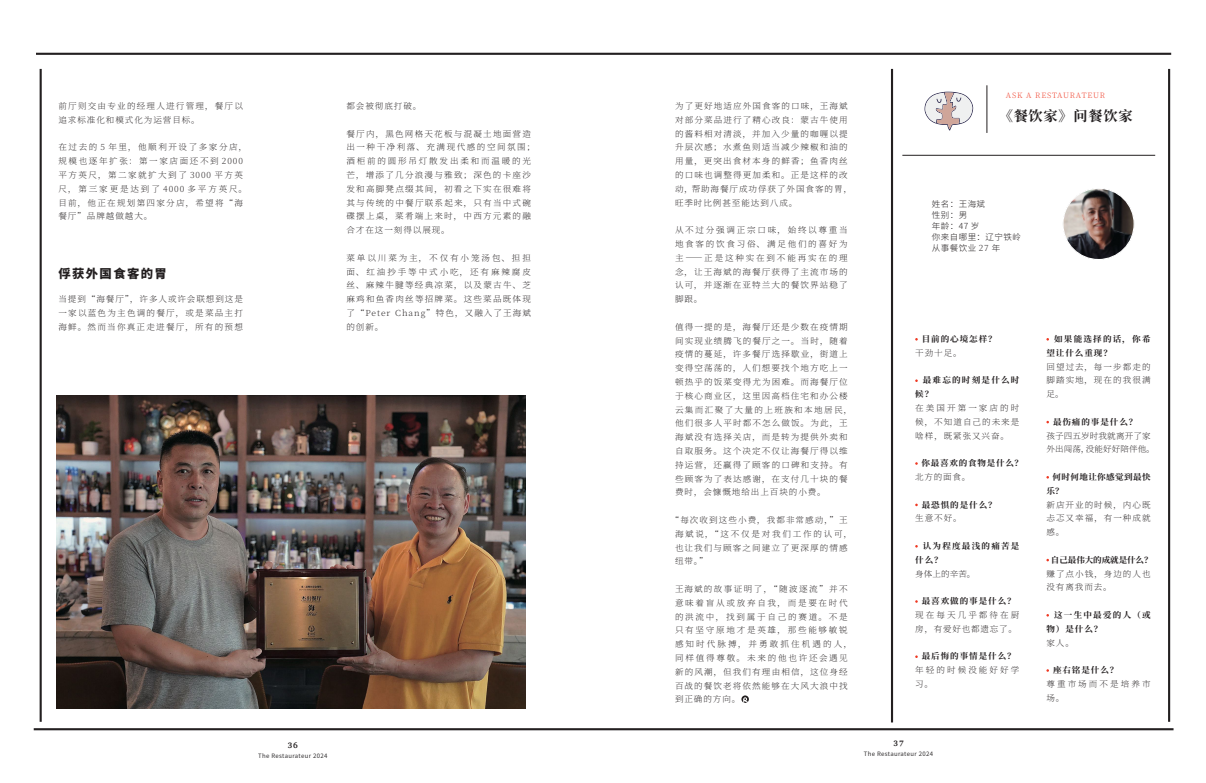
<style>
.page{position:relative;width:1206px;height:783px;background:#fff}
.page>*{position:absolute;margin:0;border:0;box-sizing:border-box;transform-origin:0 0}
.t1{font:700 13.9px "Source Han Serif CN";letter-spacing:.05em;color:#231f20}
.t2{font:800 12.1px "Source Han Sans CN";letter-spacing:.11em;color:#231f20}
.t3{font:200 8.4px/13.8px "Source Han Serif CN";letter-spacing:.13em;color:#231f20;text-align:justify}
.t4{font:200 8.4px/13.8px "Source Han Serif CN";letter-spacing:.205em;color:#231f20}
.t5{font:200 8.4px/13.8px "Source Han Serif CN";letter-spacing:.175em;color:#231f20}
.t6{font:700 8.4px "Source Han Serif CN";letter-spacing:.11em;color:#231f20}
.t7{font:200 8.4px/13.8px "Source Han Serif CN";letter-spacing:.245em;color:#231f20}
.t8{font:300 8.4px/11px "Source Han Sans CN";letter-spacing:.05em;color:#231f20}
.t9{font:700 8.4px/13.8px "Source Han Serif CN";letter-spacing:.15em;color:#231f20}
.t10{font:700 8.4px/13.8px "Source Han Serif CN";letter-spacing:.145em;color:#231f20}
.t11{font:200 8.4px/13.8px "Source Han Serif CN";letter-spacing:.015em;color:#231f20}
.t12{font:700 8.4px/13.8px "Source Han Serif CN";letter-spacing:.05em;color:#231f20}
.t13{font:700 8.4px "Source Han Serif CN";letter-spacing:-.01em;color:#231f20}
.t14{font:700 8.4px "Source Han Serif CN";letter-spacing:.09em;color:#231f20}
.t15{font:200 8.4px "Source Han Serif CN";letter-spacing:.11em;color:#231f20}
.t16{font:700 8px "Charter";color:#231f20}
.t17{font:200 7.4px "Source Han Serif CN";letter-spacing:.1em;color:#ef3822}
.t18{font:6px "Source Han Sans CN";letter-spacing:.06em;color:#312f30}
.s1{font-family:"Source Han Serif CN";font-weight:200}
</style>
<div class="page">
<hr style="left:40px;top:69px;width:2px;height:653px;background:#231f20">
<hr style="left:34px;top:728px;width:1140px;height:2px;background:#231f20">
<hr style="left:36px;top:53px;width:1135px;height:2px;background:#231f20">
<hr style="left:1168px;top:69px;width:2px;height:653px;background:#231f20">
<hr style="left:902px;top:155px;width:253px;height:1px;background:#231f20">
<hr style="left:987px;top:85px;width:1px;height:48px;background:#231f20">
<svg style="left:925px;top:92px;width:48px;height:39px"></svg>
<img style="left:1063px;top:188px;width:71px;height:72px;border-radius:36px">
<div style="left:1062px;top:188px;width:73px;height:72px;border:1px solid #fff;border-radius:50%"></div>
<hr style="left:891px;top:69px;width:2px;height:653px;background:#231f20">
<img style="left:57px;top:396px;width:468px;height:312px">
<svg style="left:741px;top:695px;width:8px;height:8px"></svg>
<svg style="left:743px;top:698px;width:5px;height:5px"></svg>
<p class="t3" style="left:58px;top:99px;width:186px">前厅则交由专业的经理人进行管理，餐厅以追求标准化和模式化为运营目标。</p>
<p class="t5" style="left:58px;top:141px;width:190px">在过去的 5 年里，他顺利开设了多家分店，规模也逐年扩张：第一家店面还不到 2000平方英尺，第二家就扩大到了 3000 平方英尺，第三家更是达到了 4000 多平方英尺。目前，他正在规划第四家分店，希望将“海餐厅”品牌越做越大。</p>
<h2 class="t2" style="left:58px;top:267px;width:110px">俘获外国食客的胃</h2>
<p class="t3" style="left:58px;top:292px;width:186px">当提到“海餐厅”，许多人或许会联想到这是一家以蓝色为主色调的餐厅，或是菜品主打海鲜。然而当你真正走进餐厅，所有的预想</p>
<p class="t15" style="left:346px;top:101px;width:76px">都会被彻底打破。</p>
<p class="t3" style="left:346px;top:127px;width:190px;text-align:left">餐厅内，黑色网格天花板与混凝土地面营造出一种干净利落、充满现代感的空间氛围；酒柜前的圆形吊灯散发出柔和而温暖的光芒，增添了几分浪漫与雅致；深色的卡座沙发和高脚凳点缀其间，初看之下实在很难将其与传统的中餐厅联系起来，只有当中式碗碟摆上桌，菜肴端上来时，中西方元素的融合才在这一刻得以展现。</p>
<p class="t3" style="left:346px;top:251px;width:186px">菜单以川菜为主，不仅有小笼汤包、担担面、红油抄手等中式小吃，还有麻辣腐皮丝、麻辣牛腱等经典凉菜，以及蒙古牛、芝麻鸡和鱼香肉丝等招牌菜。这些菜品既体现了“Peter Chang”特色，又融入了王海斌的创新。</p>
<p class="t3" style="left:675px;top:99px;width:178px;text-align:left">为了更好地适应外国食客的口味，王海斌对部分菜品进行了精心改良：蒙古牛使用的酱料相对清淡，并加入少量的咖喱以提升层次感；水煮鱼则适当减少辣椒和油的用量，更突出食材本身的鲜香；鱼香肉丝的口味也调整得更加柔和。正是这样的改动，帮助海餐厅成功俘获了外国食客的胃，旺季时比例甚至能达到八成。</p>
<p class="t3" style="left:675px;top:223px;width:174px">从不过分强调正宗口味，始终以尊重当地食客的饮食习俗、满足他们的喜好为主―― 正是这种实在到不能再实在的理念，让王海斌的海餐厅获得了主流市场的认可，并逐渐在亚特兰大的餐饮界站稳了脚跟。</p>
<p class="t3" style="left:675px;top:320px;width:178px;text-align:left">值得一提的是，海餐厅还是少数在疫情期间实现业绩腾飞的餐厅之一。当时，随着疫情的蔓延，许多餐厅选择歇业，街道上变得空荡荡的，人们想要找个地方吃上一顿热乎的饭菜变得尤为困难。而海餐厅位于核心商业区，这里因高档住宅和办公楼云集而汇聚了大量的上班族和本地居民，他们很多人平时都不怎么做饭。为此，王海斌没有选择关店，而是转为提供外卖和自取服务。这个决定不仅让海餐厅得以维持运营，还赢得了顾客的口碑和支持。有些顾客为了表达感谢，在支付几十块的餐费时，会慷慨地给出上百块的小费。</p>
<p class="t3" style="left:675px;top:513px;width:178px;text-align:left;text-indent:-4px">“每次收到这些小费，我都非常感动，”王海斌说，“这不仅是对我们工作的认可，也让我们与顾客之间建立了更深厚的情感纽带。”</p>
<p class="t4" style="left:675px;top:582px;width:178px">王海斌的故事证明了，“随波逐流”并不意味着盲从或放弃自我，而是要在时代的洪流中，找到属于自己的赛道。不是只有坚守原地才是英雄，那些能够敏锐感知时代脉搏，并勇敢抓住机遇的人，同样值得尊敬。未来的他也许还会遇见新的风潮，但我们有理由相信，这位身经百战的餐饮老将依然能够在大风大浪中找到正确的方向。</p>
<p class="t17" style="left:1006px;top:91px;width:101px">ASK A RESTAURATEUR</p>
<h1 class="t1" style="left:999px;top:108px;width:135px">《餐饮家》问餐饮家</h1>
<p class="t8" style="left:932px;top:198px;width:91px">姓名：王海斌<br>性别：男<br>年龄：47 岁<br>你来自哪里：辽宁铁岭从事餐饮业 <span class="s1">27</span> 年</p>
<p class="t6" style="left:922px;top:334px;width:76px">目前的心境怎样？</p>
<p class="t3" style="left:915px;top:346px;width:48px">干劲十足。</p>
<p class="t10" style="left:915px;top:374px;width:106px;text-indent:8px">最难忘的时刻是什么时候？</p>
<p class="t3" style="left:915px;top:401px;width:106px">在美国开第一家店的时候，不知道自己的未来是啥样，既紧张又兴奋。</p>
<p class="t14" style="left:921px;top:458px;width:103px">你最喜欢的食物是什么？</p>
<p class="t3" style="left:915px;top:470px;width:57px">北方的面食。</p>
<p class="t6" style="left:922px;top:500px;width:76px">最恐惧的是什么？</p>
<p class="t3" style="left:915px;top:512px;width:48px">生意不好。</p>
<p class="t10" style="left:915px;top:539px;width:106px;text-indent:8px">认为程度最浅的痛苦是什么？</p>
<p class="t3" style="left:915px;top:567px;width:62px">身体上的辛苦。</p>
<p class="t6" style="left:922px;top:596px;width:95px">最喜欢做的事是什么？</p>
<p class="t7" style="left:915px;top:608px;width:106px">现在每天几乎都待在厨房，有爱好也都遗忘了。</p>
<p class="t6" style="left:922px;top:652px;width:95px">最后悔的事情是什么？</p>
<p class="t7" style="left:915px;top:663px;width:106px">年轻的时候没能好好学习。</p>
<p class="t9" style="left:1046px;top:332px;width:106px;text-indent:8px">如果能选择的话，你希望让什么重现？</p>
<p class="t3" style="left:1046px;top:360px;width:106px">回望过去，每一步都走的脚踏实地，现在的我很满足。</p>
<p class="t6" style="left:1053px;top:417px;width:86px">最伤痛的事是什么？</p>
<p class="t11" style="left:1046px;top:429px;width:110px">孩子四五岁时我就离开了家外出闯荡，没能好好陪伴他。</p>
<p class="t12" style="left:1046px;top:470px;width:106px;text-indent:6px">何时何地让你感觉到最快乐？</p>
<p class="t3" style="left:1046px;top:498px;width:106px">新店开业的时候，内心既忐忑又幸福，有一种成就感。</p>
<p class="t13" style="left:1051px;top:555px;width:103px">自己最伟大的成就是什么？</p>
<p class="t3" style="left:1046px;top:567px;width:106px">赚了点小钱，身边的人也没有离我而去。</p>
<p class="t9" style="left:1046px;top:608px;width:106px;text-indent:8px">这一生中最爱的人（或物）是什么？</p>
<p class="t3" style="left:1046px;top:636px;width:29px">家人。</p>
<p class="t6" style="left:1053px;top:665px;width:67px">座右铭是什么？</p>
<p class="t7" style="left:1046px;top:677px;width:106px">尊重市场而不是培养市场。</p>
<p class="t16" style="left:893px;top:737px;width:12px">37</p>
<p class="t16" style="left:288px;top:738px;width:12px">36</p>
<p class="t18" style="left:258px;top:752px;width:71px">The Restaurateur 2024</p>
<p class="t18" style="left:864px;top:750px;width:71px">The Restaurateur 2024</p>
</div>
